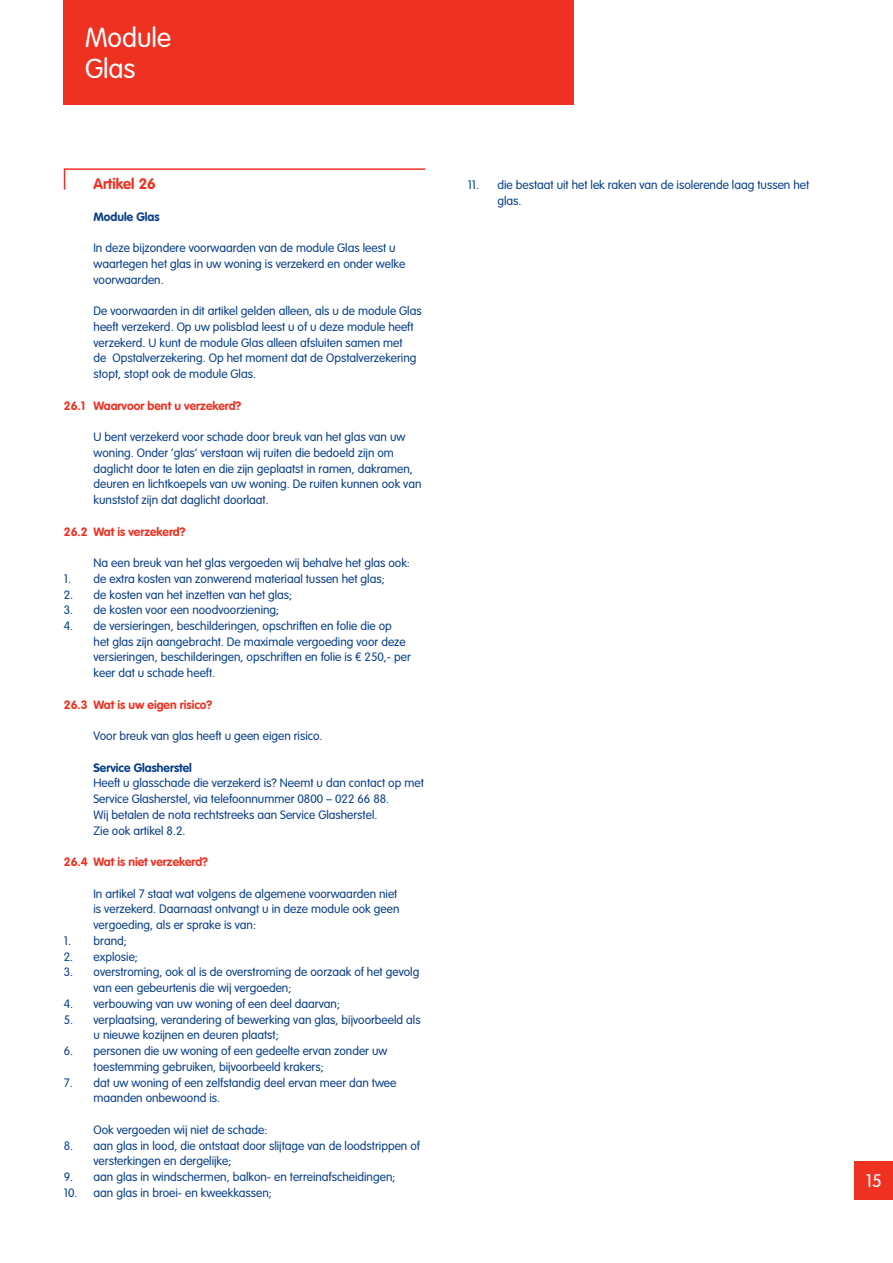
<style>
.page{position:relative;width:893px;height:1263px;background:#fff}
.page>*{position:absolute;margin:0;border:0;box-sizing:border-box;transform-origin:0 0}
.t1{font:300 27px/31.5px "VAG Rounded Std";color:#fff}
.t2{font:300 18px "VAG Rounded Std";color:#fff}
.t3{font:700 15px "VAG Rounded Std";color:#ef3122}
.t4{font:300 12px/15.8px "VAG Rounded Std";color:#083e89}
.t5{font:700 12px "VAG Rounded Std";color:#ef3122}
.t6{font:700 12px "VAG Rounded Std";color:#083e89}
</style>
<div class="page">
<div style="left:855px;top:1161px;width:38px;height:38px;background:#ef3122"></div>
<hr style="left:64px;top:168px;width:361px;height:2px;background:#ef3122">
<svg style="left:64px;top:170px;width:1px;height:19px"></svg>
<div style="left:64px;top:0;width:510px;height:104px;background:#ef3122"></div>
<h1 class="t1" style="left:85px;top:22px;width:88px">Module<br>Glas</h1>
<p class="t3" style="left:94px;top:175px;width:64px">Artikel 26</p>
<p class="t6" style="left:94px;top:209px;width:68px">Module Glas</p>
<p class="t4" style="left:94px;top:240px;width:313px">In deze bijzondere voorwaarden van de module Glas leest u waartegen het glas in uw woning is verzekerd en onder welke voorwaarden.</p>
<p class="t4" style="left:94px;top:303px;width:330px">De voorwaarden in dit artikel gelden alleen, als u de module Glas heeft verzekerd. Op uw polisblad leest u of u deze module heeft verzekerd. U kunt de module Glas alleen afsluiten samen met<br>de Opstalverzekering. Op het moment dat de Opstalverzekering stopt, stopt ook de module Glas.</p>
<p class="t5" style="left:64px;top:398px;width:179px">26.1 Waarvoor bent u verzekerd?</p>
<p class="t4" style="left:94px;top:429px;width:329px">U bent verzekerd voor schade door breuk van het glas van uw woning. Onder ‘glas’ verstaan wij ruiten die bedoeld zijn om daglicht door te laten en die zijn geplaatst in ramen, dakramen, deuren en lichtkoepels van uw woning. De ruiten kunnen ook van kunststof zijn dat daglicht doorlaat.</p>
<p class="t5" style="left:64px;top:524px;width:123px">26.2 Wat is verzekerd?</p>
<p class="t4" style="left:94px;top:555px;width:318px">Na een breuk van het glas vergoeden wij behalve het glas ook:</p>
<p class="t4" style="left:64px;top:571px;width:322px">1. de extra kosten van zonwerend materiaal tussen het glas;</p>
<p class="t4" style="left:64px;top:587px;width:230px">2. de kosten van het inzetten van het glas;</p>
<p class="t4" style="left:64px;top:603px;width:217px">3. de kosten voor een noodvoorziening;</p>
<p class="t4" style="left:94px;top:618px;width:319px;text-indent:-30px">4. de versieringen, beschilderingen, opschriften en folie die op<br>het glas zijn aangebracht. De maximale vergoeding voor deze versieringen, beschilderingen, opschriften en folie is € 250,- per keer dat u schade heeft.</p>
<p class="t5" style="left:64px;top:697px;width:150px">26.3 Wat is uw eigen risico?</p>
<p class="t4" style="left:94px;top:728px;width:231px">Voor breuk van glas heeft u geen eigen risico.</p>
<p class="t6" style="left:94px;top:760px;width:100px">Service Glasherstel</p>
<p class="t4" style="left:94px;top:776px;width:332px">Heeft u glasschade die verzekerd is? Neemt u dan contact op met Service Glasherstel, via telefoonnummer 0800 – 022 66 88.<br>Wij betalen de nota rechtstreeks aan Service Glasherstel.<br>Zie ook artikel 8.2.</p>
<p class="t5" style="left:64px;top:855px;width:146px">26.4 Wat is niet verzekerd?</p>
<p class="t4" style="left:94px;top:886px;width:307px">In artikel 7 staat wat volgens de algemene voorwaarden niet is verzekerd. Daarnaast ontvangt u in deze module ook geen vergoeding, als er sprake is van:</p>
<p class="t4" style="left:64px;top:933px;width:65px">1. brand;</p>
<p class="t4" style="left:64px;top:949px;width:76px">2. explosie;</p>
<p class="t4" style="left:94px;top:965px;width:327px;text-indent:-30px">3. overstroming, ook al is de overstroming de oorzaak of het gevolg van een gebeurtenis die wij vergoeden;</p>
<p class="t4" style="left:64px;top:996px;width:278px">4. verbouwing van uw woning of een deel daarvan;</p>
<p class="t4" style="left:94px;top:1012px;width:329px;text-indent:-30px">5. verplaatsing, verandering of bewerking van glas, bijvoorbeeld als u nieuwe kozijnen en deuren plaatst;</p>
<p class="t4" style="left:94px;top:1043px;width:295px;text-indent:-30px">6. personen die uw woning of een gedeelte ervan zonder uw toestemming gebruiken, bijvoorbeeld krakers;</p>
<p class="t4" style="left:94px;top:1075px;width:304px;text-indent:-30px">7. dat uw woning of een zelfstandig deel ervan meer dan twee maanden onbewoond is.</p>
<p class="t4" style="left:94px;top:1122px;width:175px">Ook vergoeden wij niet de schade:</p>
<p class="t4" style="left:94px;top:1138px;width:328px;text-indent:-30px">8. aan glas in lood, die ontstaat door slijtage van de loodstrippen of versterkingen en dergelijke;</p>
<p class="t4" style="left:64px;top:1169px;width:333px">9. aan glas in windschermen, balkon- en terreinafscheidingen;</p>
<p class="t4" style="left:64px;top:1185px;width:210px">10. aan glas in broei- en kweekkassen;</p>
<p class="t4" style="left:497px;top:177px;width:313px;text-indent:-30px">11. die bestaat uit het lek raken van de isolerende laag tussen het glas.</p>
<h2 class="t2" style="left:866px;top:1170px;width:17px">15</h2>
</div>
